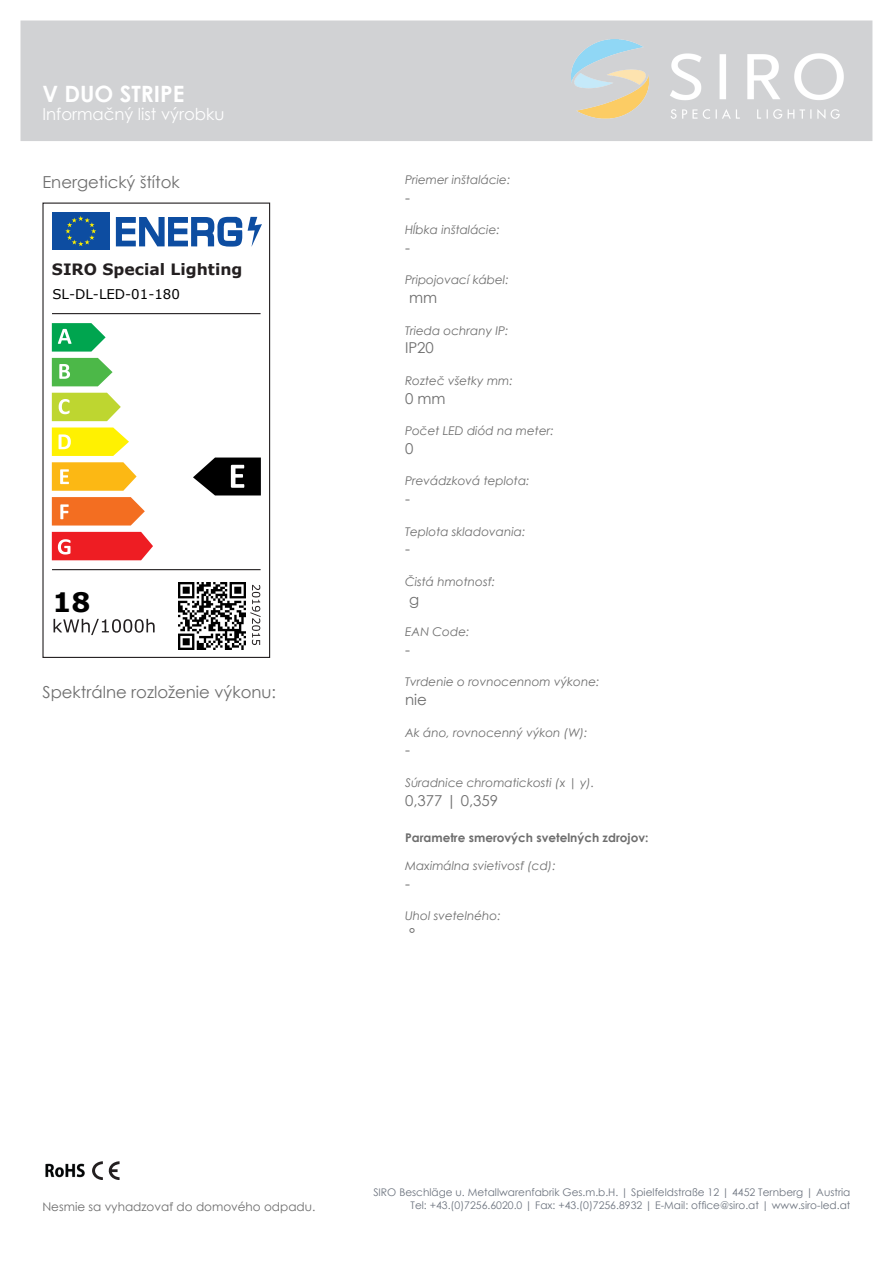
<style>
.page{position:relative;width:893px;height:1263px;background:#fff}
.page>*{position:absolute;margin:0;border:0;box-sizing:border-box;transform-origin:0 0}
.t1{font:700 26.85px "Verdana";color:#000}
.t2{font:700 22.5px "Century Gothic";color:#fff}
.t3{font:16.5px "Century Gothic";color:#6e6e6e}
.t4{font:16.5px "Century Gothic";color:#fff}
.t5{font:700 15.6px "Verdana";color:#231f20}
.t6{font:15px "Century Gothic";color:#6e6e6e}
.t7{font:13.35px "Verdana";color:#000}
.t8{font:italic 12px "Century Gothic";color:#6e6e6e}
.t9{font:700 12px "Century Gothic";color:#6e6e6e}
.t10{font:12px "Century Gothic";color:#6e6e6e}
.t11{font:10.5px/12.6px "Century Gothic";color:#6d747f;text-align:right}
</style>
<div class="page">
<div style="left:21px;top:21px;width:851px;height:120px;background:#d1d2d4"></div>
<img style="left:571px;top:40px;width:272px;height:78px">
<img style="left:45px;top:1163px;width:40px;height:15px">
<svg style="left:92px;top:1161px;width:27px;height:19px"></svg>
<div style="left:52px;top:212px;width:58px;height:38px;background:#0d4da1"></div>
<svg style="left:65px;top:216px;width:31px;height:30px"></svg>
<svg style="left:116px;top:217px;width:126px;height:30px"></svg>
<svg style="left:248px;top:217px;width:14px;height:30px"></svg>
<svg style="left:52px;top:323px;width:54px;height:29px"></svg>
<svg style="left:52px;top:358px;width:61px;height:28px"></svg>
<svg style="left:52px;top:393px;width:69px;height:28px;background:#c7db4d"></svg>
<svg style="left:52px;top:427px;width:77px;height:29px;background:#fff32b"></svg>
<svg style="left:52px;top:462px;width:85px;height:29px;background:#fcc133"></svg>
<svg style="left:52px;top:497px;width:93px;height:28px;background:#f47d38"></svg>
<svg style="left:52px;top:532px;width:101px;height:28px;background:#ef3237"></svg>
<svg style="left:54px;top:619px;width:101px;height:16px"></svg>
<hr style="left:52px;top:313px;width:209px;height:1px;background:#231f20">
<hr style="left:52px;top:569px;width:209px;height:1px;background:#231f20">
<svg style="left:250px;top:585px;width:11px;height:60px"></svg>
<svg style="left:193px;top:457px;width:68px;height:38px"></svg>
<div style="left:42px;top:203px;width:228px;height:455px;border:1px solid #231f20"></div>
<img style="left:179px;top:582px;width:67px;height:67px">
<h2 class="t2" style="left:42px;top:80px;width:144px">V DUO STRIPE</h2>
<h3 class="t4" style="left:42px;top:104px;width:183px">Informačný list výrobku</h3>
<h3 class="t3" style="left:42px;top:171px;width:139px">Energetický štítok</h3>
<h3 class="t5" style="left:52px;top:260px;width:192px">SIRO Special Lighting</h3>
<p class="t7" style="left:52px;top:285px;width:129px">SL-DL-LED-01-180</p>
<h1 class="t1" style="left:52px;top:585px;width:40px">18</h1>
<h3 class="t3" style="left:42px;top:681px;width:235px">Spektrálne rozloženie výkonu:</h3>
<p class="t8" style="left:405px;top:172px;width:107px">Priemer inštalácie:</p>
<p class="t6" style="left:405px;top:188px;width:6px">-</p>
<p class="t8" style="left:405px;top:222px;width:96px">Hĺbka inštalácie:</p>
<p class="t6" style="left:405px;top:238px;width:6px">-</p>
<p class="t8" style="left:405px;top:273px;width:105px">Pripojovací kábel:</p>
<p class="t6" style="left:409px;top:288px;width:30px">mm</p>
<p class="t8" style="left:405px;top:323px;width:105px">Trieda ochrany IP:</p>
<p class="t6" style="left:405px;top:339px;width:30px">IP20</p>
<p class="t8" style="left:405px;top:373px;width:109px">Rozteč všetky mm:</p>
<p class="t6" style="left:405px;top:389px;width:42px">0 mm</p>
<p class="t8" style="left:405px;top:423px;width:150px">Počet LED diód na meter:</p>
<p class="t6" style="left:405px;top:439px;width:10px">0</p>
<p class="t8" style="left:405px;top:474px;width:126px">Prevádzková teplota:</p>
<p class="t6" style="left:405px;top:489px;width:6px">-</p>
<p class="t8" style="left:405px;top:524px;width:122px">Teplota skladovania:</p>
<p class="t6" style="left:405px;top:540px;width:6px">-</p>
<p class="t8" style="left:405px;top:574px;width:91px">Čistá hmotnosť:</p>
<p class="t6" style="left:409px;top:590px;width:12px">g</p>
<p class="t8" style="left:405px;top:624px;width:66px">EAN Code:</p>
<p class="t6" style="left:405px;top:640px;width:6px">-</p>
<p class="t8" style="left:405px;top:675px;width:196px">Tvrdenie o rovnocennom výkone:</p>
<p class="t6" style="left:405px;top:690px;width:23px">nie</p>
<p class="t8" style="left:405px;top:725px;width:184px">Ak áno, rovnocenný výkon (W):</p>
<p class="t6" style="left:405px;top:741px;width:6px">-</p>
<p class="t8" style="left:405px;top:775px;width:191px">Súradnice chromatickosti (x | y).</p>
<p class="t6" style="left:405px;top:791px;width:95px">0,377 | 0,359</p>
<p class="t9" style="left:405px;top:830px;width:245px">Parametre smerových svetelných zdrojov:</p>
<p class="t8" style="left:405px;top:858px;width:152px">Maximálna svietivosť (cd):</p>
<p class="t6" style="left:405px;top:874px;width:6px">-</p>
<p class="t8" style="left:405px;top:909px;width:97px">Uhol svetelného:</p>
<p class="t6" style="left:409px;top:924px;width:7px">°</p>
<p class="t10" style="left:42px;top:1199px;width:274px">Nesmie sa vyhadzovať do domového odpadu.</p>
<p class="t11" style="left:373px;top:1186px;width:479px">SIRO Beschläge u. Metallwarenfabrik Ges.m.b.H. | Spielfeldstraße 12 | 4452 Ternberg | Austria<br>Tel: +43.(0)7256.6020.0 | Fax: +43.(0)7256.8932 | E-Mail: office@siro.at | www.siro-led.at</p>
</div>
